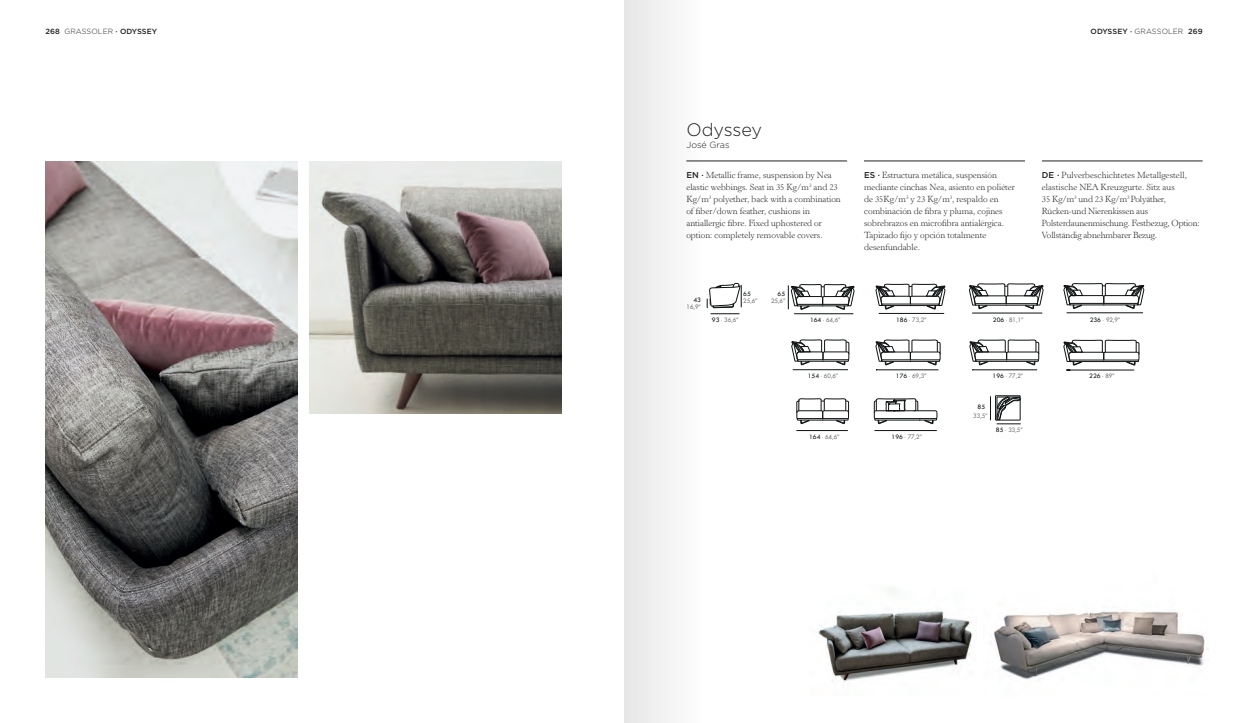
<style>
.page{position:relative;width:1248px;height:723px;background:#fff}
.page>*{position:absolute;margin:0;border:0;box-sizing:border-box;transform-origin:0 0}
.t1{font:300 18px "Gotham";letter-spacing:-.005em;color:#231f20}
.t2{font:300 9px/12px "Horley Old Style";color:#231f20}
.t3{font:300 9px "Gotham";color:#231f20}
.t4{font:500 7.5px "Gotham";letter-spacing:.01em;color:#231f20}
.t5{font:6.9px "Tw Cen";color:#0f1313}
.t6{font:5.9px "Futura";color:#6c6d70}
.s1{font-weight:300}
.s2{font-family:"Gotham";font-weight:500;font-size:8.5px}
</style>
<div class="page">
<hr style="left:686px;top:161px;width:161px;height:1px;background:#231f20">
<hr style="left:864px;top:161px;width:160px;height:1px;background:#231f20">
<hr style="left:1041px;top:161px;width:161px;height:1px;background:#231f20">
<img style="left:45px;top:162px;width:253px;height:515px">
<img style="left:309px;top:162px;width:252px;height:252px">
<img style="left:818px;top:589px;width:155px;height:93px">
<img style="left:990px;top:611px;width:218px;height:69px">
<hr style="left:794px;top:314px;width:59px;height:1px;background:#0f1313">
<svg style="left:801px;top:284px;width:54px;height:26px"></svg>
<hr style="left:878px;top:313px;width:66px;height:1px;background:#0f1313">
<svg style="left:875px;top:284px;width:70px;height:25px"></svg>
<hr style="left:972px;top:313px;width:70px;height:1px;background:#0f1313">
<svg style="left:969px;top:283px;width:74px;height:26px"></svg>
<hr style="left:1066px;top:313px;width:76px;height:1px;background:#0f1313">
<svg style="left:1063px;top:283px;width:81px;height:26px"></svg>
<svg style="left:801px;top:340px;width:48px;height:25px"></svg>
<hr style="left:792px;top:369px;width:56px;height:1px;background:#0f1313">
<svg style="left:801px;top:398px;width:47px;height:26px"></svg>
<hr style="left:796px;top:430px;width:51px;height:1px;background:#0f1313">
<svg style="left:875px;top:340px;width:65px;height:25px"></svg>
<hr style="left:876px;top:370px;width:62px;height:1px;background:#0f1313">
<svg style="left:969px;top:340px;width:69px;height:25px"></svg>
<hr style="left:972px;top:370px;width:64px;height:1px;background:#0f1313">
<svg style="left:1063px;top:340px;width:76px;height:25px"></svg>
<hr style="left:1066px;top:370px;width:68px;height:1px;background:#0f1313">
<svg style="left:873px;top:398px;width:64px;height:26px"></svg>
<hr style="left:874px;top:430px;width:62px;height:1px;background:#0f1313">
<svg style="left:990px;top:395px;width:31px;height:30px"></svg>
<div style="left:624px;top:1px;width:177px;height:722px;background:linear-gradient(to right,#efeeee,#fff)"></div>
<p class="t4" style="left:45px;top:27px;width:113px">268 <span class="s1">GRASSOLER</span> · ODYSSEY</p>
<p class="t4" style="left:1090px;top:27px;width:113px">ODYSSEY · <span class="s1">GRASSOLER</span> 269</p>
<h1 class="t1" style="left:686px;top:120px;width:77px">Odyssey</h1>
<p class="t3" style="left:686px;top:140px;width:45px">José Gras</p>
<p class="t2" style="left:686px;top:170px;width:156px"><span class="s2">EN ·</span> Metallic frame, suspension by Nea elastic webbings. Seat in 35 Kg/m<sup>3</sup> and 23<br>Kg/m<sup>3</sup> polyether, back with a combination of fiber/down feather, cushions in antiallergic fibre. Fixed uphostered or option: completely removable covers.</p>
<p class="t5" style="left:693px;top:296px;width:9px">43</p>
<p class="t6" style="left:686px;top:303px;width:16px">16,9”</p>
<p class="t5" style="left:743px;top:290px;width:9px">65</p>
<p class="t5" style="left:777px;top:290px;width:9px">65</p>
<p class="t6" style="left:743px;top:297px;width:16px">25,6”</p>
<p class="t6" style="left:771px;top:297px;width:16px">25,6”</p>
<p class="t2" style="left:864px;top:170px;width:152px"><span class="s2">ES ·</span> Estructura metálica, suspensión mediante cinchas Nea, asiento en poliéter de 35Kg/m<sup>3</sup> y 23 Kg/m<sup>3</sup>, respaldo en combinación de fibra y pluma, cojines sobrebrazos en microfibra antialérgica.<br>Tapizado fijo y opción totalmente desenfundable.</p>
<p class="t2" style="left:1041px;top:170px;width:159px"><span class="s2">DE ·</span> Pulverbeschichtetes Metallgestell, elastische NEA Kreuzgurte. Sitz aus<br>35 Kg/m<sup>3</sup> und 23 Kg/m<sup>3</sup> Polyäther, Rücken-und Nierenkissen aus Polsterdaunenmischung. Festbezug, Option:<br>Vollständig abnehmbarer Bezug.</p>
<p class="t6" style="left:720px;top:316px;width:19px">· 36,6”</p>
<p class="t6" style="left:822px;top:316px;width:19px">· 64,6”</p>
<p class="t6" style="left:908px;top:316px;width:19px">· 73,2”</p>
<p class="t6" style="left:1005px;top:316px;width:19px">· 81,1”</p>
<p class="t6" style="left:1102px;top:316px;width:19px">· 92,9”</p>
<p class="t5" style="left:712px;top:316px;width:9px">93</p>
<p class="t5" style="left:810px;top:316px;width:13px">164</p>
<p class="t5" style="left:896px;top:316px;width:13px">186</p>
<p class="t5" style="left:992px;top:316px;width:13px">206</p>
<p class="t5" style="left:1089px;top:316px;width:13px">236</p>
<p class="t6" style="left:820px;top:372px;width:19px">· 60,6”</p>
<p class="t6" style="left:908px;top:372px;width:19px">· 69,3”</p>
<p class="t6" style="left:1005px;top:372px;width:19px">· 77,2”</p>
<p class="t6" style="left:1101px;top:372px;width:14px">· 89”</p>
<p class="t5" style="left:895px;top:372px;width:13px">176</p>
<p class="t5" style="left:992px;top:372px;width:13px">196</p>
<p class="t5" style="left:1089px;top:372px;width:13px">226</p>
<p class="t5" style="left:807px;top:372px;width:13px">154</p>
<p class="t5" style="left:977px;top:403px;width:9px">85</p>
<p class="t6" style="left:821px;top:433px;width:19px">· 64,6”</p>
<p class="t5" style="left:809px;top:433px;width:13px">164</p>
<p class="t6" style="left:904px;top:433px;width:19px">· 77,2”</p>
<p class="t5" style="left:891px;top:433px;width:13px">196</p>
<p class="t6" style="left:973px;top:411px;width:16px">33,5”</p>
<p class="t5" style="left:995px;top:426px;width:9px">85</p>
<p class="t6" style="left:1004px;top:426px;width:19px">· 33,5”</p>
</div>
